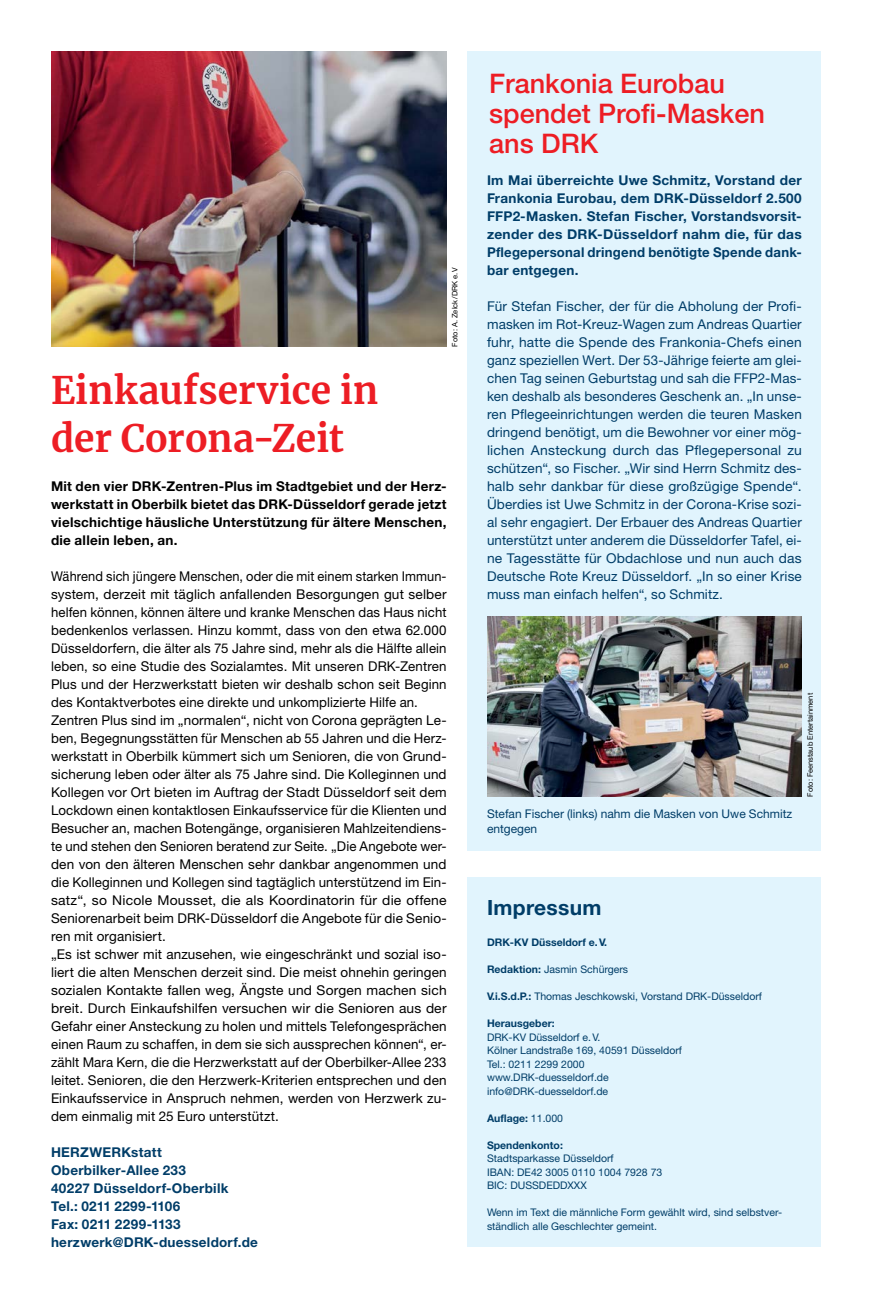
<style>
.page{position:relative;width:872px;height:1297px;background:#fff}
.page>*{position:absolute;margin:0;border:0;box-sizing:border-box;transform-origin:0 0}
.MGB_Headline_23{font:700 37.5px/48px "Merriweather";color:#ed1d24}
.MGB_Headline3{font:500 27px/30px "Helvetica Neue LT Pro";color:#ed1d24}
.t1{font:700 21px "Helvetica Neue LT Pro";letter-spacing:.015em;color:#003d68}
.MGB_Copy{font:13.5px/18px "Helvetica Neue LT Pro";letter-spacing:.01em;color:#000;text-align:justify}
.MGB_Copy-2{font:13.5px/18px "Helvetica Neue LT Pro";letter-spacing:.01em;color:#003d68;text-align:justify}
.MGB_Copy-3{font:13.5px/18px "Helvetica Neue LT Pro";letter-spacing:.01em;color:#000;text-align:justify;scale:.95 1}
.MGB_Copy-4{font:700 13.5px/18px "Helvetica Neue LT Pro";letter-spacing:.02em;color:#003d68;text-align:justify}
.MGB_Copy-5{font:700 13.5px/18px "Helvetica Neue LT Pro";letter-spacing:.02em;color:#000;text-align:justify}
.MGB_Info{font:700 13.5px "Helvetica Neue LT Pro";letter-spacing:.02em;color:#003d68}
.MGB_BU{font:12px/15px "Helvetica Neue LT Pro";color:#003d68}
.MGB_Impressum{font:10.5px/13.5px "Helvetica Neue LT Pro";color:#003d68}
.MGB_Impressum-2{font:700 10.5px "Helvetica Neue LT Pro";color:#003d68}
.MGB_Fotocredits{font:7.5px "Helvetica Neue LT Pro";color:#000}
.s1{font-weight:700}
.s2{font-weight:400}
</style>
<div class="page">
<div style="left:468px;top:878px;width:353px;height:369px;background:#e1f4fd"></div>
<div style="left:468px;top:51px;width:353px;height:800px;background:#e1f4fd"></div>
<img style="left:51px;top:51px;width:395px;height:296px">
<img style="left:487px;top:617px;width:314px;height:180px">
<p class="MGB_Fotocredits" style="left:450px;top:347px;width:81px;rotate:-90deg">Foto: A. Zelck/DRK e.V</p>
<p class="MGB_Headline_23" style="left:51px;top:365px;width:329px">Einkaufservice in der Corona-Zeit</p>
<p class="MGB_Copy-5" style="left:51px;top:476px;width:397px">Mit den vier DRK-Zentren-Plus im Stadtgebiet und der Herz&shy;werkstatt in Oberbilk bietet das DRK-Düsseldorf gerade jetzt vielschichtige häusliche Unterstützung für ältere Menschen, die allein leben, an.</p>
<p class="MGB_Copy-3" style="left:51px;top:566px;width:418px">Während sich jüngere Menschen, oder die mit einem starken Immun&shy;system, derzeit mit täglich anfallenden Besorgungen gut selber helfen können, können ältere und kranke Menschen das Haus nicht bedenkenlos verlassen. Hinzu kommt, dass von den etwa 62.000<br>Düsseldorfern, die älter als 75 Jahre sind, mehr als die Hälfte allein leben, so eine Studie des Sozialamtes. Mit unseren DRK-Zentren Plus und der Herzwerkstatt bieten wir deshalb schon seit Beginn des Kontaktverbotes eine direkte und unkomplizierte Hilfe an.</p>
<p class="MGB_Copy" style="left:51px;top:710px;width:397px">Zentren Plus sind im „normalen“, nicht von Corona geprägten Le&shy;ben, Begegnungsstätten für Menschen ab 55 Jahren und die Herz&shy;werkstatt in Oberbilk kümmert sich um Senioren, die von Grund&shy;sicherung leben oder älter als 75 Jahre sind. Die Kolleginnen und Kollegen vor Ort bieten im Auftrag der Stadt Düsseldorf seit dem Lockdown einen kontaktlosen Einkaufsservice für die Klienten und Besucher an, machen Botengänge, organisieren Mahlzeitendiens&shy;te und stehen den Senioren beratend zur Seite. „Die Angebote wer&shy;den von den älteren Menschen sehr dankbar angenommen und die Kolleginnen und Kollegen sind tagtäglich unterstützend im Ein&shy;satz“, so Nicole Mousset, die als Koordinatorin für die offene Seniorenarbeit beim DRK-Düsseldorf die Angebote für die Senio&shy;ren mit organisiert.</p>
<p class="MGB_Copy" style="left:51px;top:944px;width:397px">„Es ist schwer mit anzusehen, wie eingeschränkt und sozial iso&shy;liert die alten Menschen derzeit sind. Die meist ohnehin geringen sozialen Kontakte fallen weg, Ängste und Sorgen machen sich breit. Durch Einkaufshilfen versuchen wir die Senioren aus der Gefahr einer Ansteckung zu holen und mittels Telefongesprächen einen Raum zu schaffen, in dem sie sich aussprechen können“, er&shy;zählt Mara Kern, die die Herzwerkstatt auf der Oberbilker-Allee 233 leitet. Senioren, die den Herzwerk-Kriterien entsprechen und den Einkaufsservice in Anspruch nehmen, werden von Herzwerk zu&shy;dem einmalig mit 25 Euro unterstützt.</p>
<p class="MGB_Info" style="left:51px;top:1143px;width:112px">HERZWERKstatt</p>
<p class="MGB_Info" style="left:51px;top:1161px;width:136px">Oberbilker-Allee 233</p>
<p class="MGB_Info" style="left:51px;top:1179px;width:179px">40227 Düsseldorf-Oberbilk</p>
<p class="MGB_Info" style="left:51px;top:1197px;width:131px">Tel.: 0211 2299-1106</p>
<p class="MGB_Info" style="left:51px;top:1215px;width:131px">Fax: 0211 2299-1133</p>
<p class="MGB_Info" style="left:51px;top:1233px;width:208px">herzwerk@DRK-duesseldorf.de</p>
<p class="MGB_Headline3" style="left:489px;top:68px;width:277px">Frankonia Eurobau spendet Profi-Masken ans DRK</p>
<p class="MGB_Copy-4" style="left:487px;top:170px;width:316px">Im Mai überreichte Uwe Schmitz, Vorstand der Frankonia Eurobau, dem DRK-Düsseldorf 2.500<br>FFP2-Masken. Stefan Fischer, Vorstandsvorsit&shy;zender des DRK-Düsseldorf nahm die, für das Pflegepersonal dringend benötigte Spende dank&shy;bar entgegen.</p>
<p class="MGB_Copy-2" style="left:487px;top:296px;width:316px">Für Stefan Fischer, der für die Abholung der Profi&shy;masken im Rot-Kreuz-Wagen zum Andreas Quartier fuhr, hatte die Spende des Frankonia-Chefs einen ganz speziellen Wert. Der 53-Jährige feierte am glei&shy;chen Tag seinen Geburtstag und sah die FFP2-Mas&shy;ken deshalb als besonderes Geschenk an. „In unse&shy;ren Pflegeeinrichtungen werden die teuren Masken dringend benötigt, um die Bewohner vor einer mög&shy;lichen Ansteckung durch das Pflegepersonal zu schützen“, so Fischer. „Wir sind Herrn Schmitz des&shy;halb sehr dankbar für diese großzügige Spende“.<br>Überdies ist Uwe Schmitz in der Corona-Krise sozi&shy;al sehr engagiert. Der Erbauer des Andreas Quartier unterstützt unter anderem die Düsseldorfer Tafel, ei&shy;ne Tagesstätte für Obdachlose und nun auch das Deutsche Rote Kreuz Düsseldorf. „In so einer Krise muss man einfach helfen“, so Schmitz.</p>
<p class="MGB_BU" style="left:487px;top:805px;width:307px">Stefan Fischer (links) nahm die Masken von Uwe Schmitz entgegen</p>
<p class="MGB_Fotocredits" style="left:805px;top:797px;width:105px;rotate:-90deg">Foto: Feenstaub Entertainment</p>
<p class="t1" style="left:487px;top:894px;width:116px">Impressum</p>
<p class="MGB_Impressum-2" style="left:487px;top:936px;width:122px">DRK-KV Düsseldorf e.V.</p>
<p class="MGB_Impressum" style="left:487px;top:962px;width:143px"><span class="s1">Redaktion:</span> Jasmin Schürgers</p>
<p class="MGB_Impressum" style="left:487px;top:989px;width:276px"><span class="s1">V.i.S.d.P.:</span> Thomas Jeschkowski, Vorstand DRK-Düsseldorf</p>
<p class="MGB_Impressum-2" style="left:487px;top:1017px;width:69px">Herausgeber:</p>
<p class="MGB_Impressum" style="left:487px;top:1030px;width:115px">DRK-KV Düsseldorf e.V.</p>
<p class="MGB_Impressum" style="left:487px;top:1043px;width:196px">Kölner Landstraße 169, 40591 Düsseldorf</p>
<p class="MGB_Impressum" style="left:487px;top:1057px;width:99px">Tel.: 0211 2299 2000</p>
<p class="MGB_Impressum" style="left:487px;top:1070px;width:123px">www.DRK-duesseldorf.de</p>
<p class="MGB_Impressum" style="left:487px;top:1084px;width:123px">info@DRK-duesseldorf.de</p>
<p class="MGB_Impressum-2" style="left:487px;top:1111px;width:78px">Auflage: <span class="s2">11.000</span></p>
<p class="MGB_Impressum-2" style="left:487px;top:1138px;width:77px">Spendenkonto:</p>
<p class="MGB_Impressum" style="left:487px;top:1151px;width:128px">Stadtsparkasse Düsseldorf</p>
<p class="MGB_Impressum" style="left:487px;top:1165px;width:177px">IBAN: DE42 3005 0110 1004 7928 73</p>
<p class="MGB_Impressum" style="left:487px;top:1178px;width:101px">BIC: DUSSDEDDXXX</p>
<p class="MGB_Impressum" style="left:487px;top:1205px;width:297px">Wenn im Text die männliche Form gewählt wird, sind selbstver&shy;ständlich alle Geschlechter gemeint.</p>
</div>
